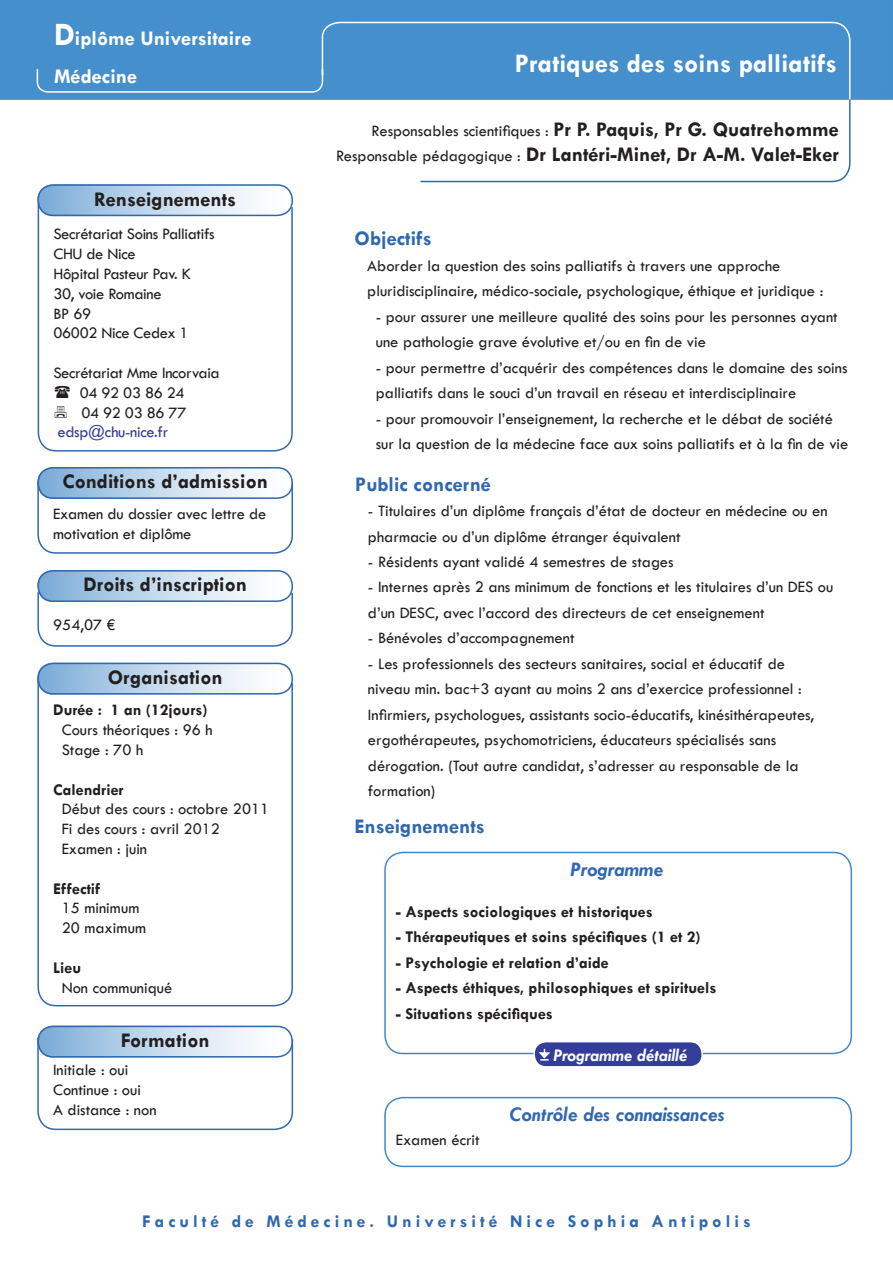
<style>
.page{position:relative;width:893px;height:1263px;background:#fff}
.page>*{position:absolute;margin:0;border:0;box-sizing:border-box;transform-origin:0 0}
.t1{font:700 27px "Tw Cen";color:#fff}
.t2{font:700 21px "Tw Cen";color:#231f20}
.t3{font:700 21px "Tw Cen";color:#3068b0}
.t4{font:italic 700 21px "Tw Cen";color:#3068b0}
.t5{font:700 21px "Tw Cen";color:#fff}
.t6{font:700 18px "Tw Cen";letter-spacing:.22em;color:#3068b0}
.t7{font:italic 700 18px "Tw Cen";letter-spacing:-.005em;color:#fff}
.t8{font:16.5px/25.5px "Tw Cen";color:#231f20}
.t9{font:700 16.5px "Tw Cen";color:#231f20}
.t10{font:16.5px/19.8px "Tw Cen";letter-spacing:-.02em;color:#231f20}
.t11{font:16.5px "Tw Cen";letter-spacing:-.02em;color:#343d98}
.s1{font-size:33px}
.s2{font-weight:700;font-size:21px}
.s3{font-weight:400;font-size:16.5px}
</style>
<div class="page">
<div style="left:1px;top:0;width:892px;height:100px;background:#458fcc"></div>
<svg style="left:36px;top:21px;width:815px;height:162px"></svg>
<div style="left:384px;top:1097px;width:468px;height:70px;border:2px solid #4288c7;border-radius:18px"></div>
<div style="left:384px;top:852px;width:468px;height:202px;border:2px solid #4288c7;border-radius:18px"></div>
<div style="left:38px;top:468px;width:254px;height:30px;background:linear-gradient(to right,#7fafd9,#fff);border-radius:15px"></div>
<div style="left:37px;top:467px;width:256px;height:32px;border:2px solid #3068b0;border-radius:15px"></div>
<svg style="left:37px;top:1036px;width:257px;height:95px"></svg>
<div style="left:38px;top:663px;width:254px;height:31px;background:linear-gradient(to right,#7fafd9,#fff);border-radius:15px"></div>
<div style="left:37px;top:663px;width:256px;height:31px;border:2px solid #3068b0;border-radius:15px"></div>
<svg style="left:37px;top:676px;width:256px;height:331px"></svg>
<svg style="left:37px;top:480px;width:256px;height:74px"></svg>
<div style="left:38px;top:1026px;width:254px;height:31px;background:linear-gradient(to right,#7fafd9,#fff);border-radius:15px"></div>
<div style="left:37px;top:1026px;width:256px;height:31px;border:2px solid #3068b0;border-radius:15px"></div>
<div style="left:38px;top:571px;width:254px;height:30px;background:linear-gradient(to right,#7fafd9,#fff);border-radius:15px"></div>
<div style="left:37px;top:570px;width:256px;height:32px;border:2px solid #3068b0;border-radius:15px"></div>
<svg style="left:37px;top:591px;width:256px;height:56px"></svg>
<div style="left:38px;top:185px;width:254px;height:30px;background:linear-gradient(to right,#7fafd9,#fff);border-radius:15px"></div>
<div style="left:37px;top:184px;width:256px;height:32px;border:2px solid #3068b0;border-radius:15px"></div>
<svg style="left:37px;top:202px;width:256px;height:250px"></svg>
<div style="left:534px;top:1042px;width:168px;height:25px;background:#343d98;border-radius:12px"></div>
<div style="left:533px;top:1041px;width:170px;height:26px;border:2px solid #fff;border-radius:12px"></div>
<svg style="left:539px;top:1049px;width:11px;height:11px"></svg>
<svg style="left:55px;top:385px;width:15px;height:13px"></svg>
<svg style="left:55px;top:405px;width:12px;height:12px"></svg>
<p class="t5" style="left:54px;top:26px;width:199px"><span class="s1">D</span>iplôme Universitaire</p>
<p class="t5" style="left:54px;top:64px;width:85px">Médecine</p>
<p class="t2" style="left:94px;top:187px;width:143px">Renseignements</p>
<p class="t10" style="left:53px;top:224px;width:163px">Secrétariat Soins Palliatifs<br>CHU de Nice<br>Hôpital Pasteur Pav. K<br>30, voie Romaine<br>BP 69<br>06002 Nice Cedex 1</p>
<p class="t10" style="left:53px;top:363px;width:168px;text-align:center">Secrétariat Mme Incorvaia<br>04 92 03 86 24<br>04 92 03 86 77</p>
<p class="t11" style="left:58px;top:422px;width:112px">edsp@chu-nice.fr</p>
<p class="t2" style="left:62px;top:468px;width:207px">Conditions d’admission</p>
<p class="t8" style="left:53px;top:504px;width:215px;line-height:19.8px">Examen du dossier avec lettre de motivation et diplôme</p>
<p class="t2" style="left:83px;top:572px;width:165px">Droits d’inscription</p>
<p class="t8" style="left:53px;top:612px;width:64px">954,07 €</p>
<p class="t2" style="left:108px;top:664px;width:117px">Organisation</p>
<p class="t9" style="left:53px;top:700px;width:156px">Durée : 1 an (12jours)</p>
<p class="t8" style="left:62px;top:720px;width:153px;line-height:19.8px">Cours théoriques : 96 h<br>Stage : 70 h</p>
<p class="t9" style="left:53px;top:779px;width:72px">Calendrier</p>
<p class="t8" style="left:62px;top:799px;width:209px;line-height:19.8px">Début des cours : octobre 2011<br>Fi des cours : avril 2012<br>Examen : juin</p>
<p class="t9" style="left:53px;top:878px;width:49px">Effectif</p>
<p class="t8" style="left:62px;top:898px;width:86px;line-height:19.8px">15 minimum<br>20 maximum</p>
<p class="t9" style="left:53px;top:958px;width:30px">Lieu</p>
<p class="t8" style="left:62px;top:974px;width:112px">Non communiqué</p>
<p class="t2" style="left:121px;top:1027px;width:90px">Formation</p>
<p class="t8" style="left:53px;top:1060px;width:105px;line-height:19.8px">Initiale : oui<br>Continue : oui<br>A distance : non</p>
<h1 class="t1" style="left:515px;top:48px;width:324px">Pratiques des soins palliatifs</h1>
<p class="t8" style="left:372px;top:118px;width:469px">Responsables scientifiques : <span class="s2">Pr P. Paquis, Pr G. Quatrehomme</span></p>
<p class="t2" style="left:336px;top:142px;width:504px"><span class="s3">Responsable pédagogique :</span> Dr Lantéri-Minet, Dr A-M. Valet-Eker</p>
<p class="t3" style="left:355px;top:226px;width:79px">Objectifs</p>
<p class="t8" style="left:367px;top:253px;width:457px">Aborder la question des soins palliatifs à travers une approche pluridisciplinaire, médico-sociale, psychologique, éthique et juridique :</p>
<p class="t8" style="left:376px;top:304px;width:463px">- pour assurer une meilleure qualité des soins pour les personnes ayant une pathologie grave évolutive et/ou en fin de vie</p>
<p class="t8" style="left:376px;top:355px;width:473px">- pour permettre d’acquérir des compétences dans le domaine des soins palliatifs dans le souci d’un travail en réseau et interdisciplinaire</p>
<p class="t8" style="left:376px;top:406px;width:474px">- pour promouvoir l’enseignement, la recherche et le débat de société sur la question de la médecine face aux soins palliatifs et à la fin de vie</p>
<p class="t3" style="left:355px;top:471px;width:137px">Public concerné</p>
<p class="t8" style="left:368px;top:498px;width:461px">- Titulaires d’un diplôme français d’état de docteur en médecine ou en pharmacie ou d’un diplôme étranger équivalent</p>
<p class="t8" style="left:368px;top:549px;width:307px">- Résidents ayant validé 4 semestres de stages</p>
<p class="t8" style="left:368px;top:574px;width:467px">- Internes après 2 ans minimum de fonctions et les titulaires d’un DES ou d’un DESC, avec l’accord des directeurs de cet enseignement</p>
<p class="t8" style="left:368px;top:625px;width:208px">- Bénévoles d’accompagnement</p>
<p class="t8" style="left:368px;top:651px;width:448px">- Les professionnels des secteurs sanitaires, social et éducatif de niveau min. bac+3 ayant au moins 2 ans d’exercice professionnel :<br>Infirmiers, psychologues, assistants socio-éducatifs, kinésithérapeutes, ergothérapeutes, psychomotriciens, éducateurs spécialisés sans dérogation. (Tout autre candidat, s’adresser au responsable de la formation)</p>
<p class="t3" style="left:355px;top:814px;width:132px">Enseignements</p>
<p class="t4" style="left:571px;top:857px;width:94px">Programme</p>
<p class="t9" style="left:396px;top:901px;width:259px">- Aspects sociologiques et historiques</p>
<p class="t9" style="left:396px;top:927px;width:306px">- Thérapeutiques et soins spécifiques (1 et 2)</p>
<p class="t9" style="left:396px;top:952px;width:214px">- Psychologie et relation d’aide</p>
<p class="t9" style="left:396px;top:978px;width:322px">- Aspects éthiques, philosophiques et spirituels</p>
<p class="t9" style="left:396px;top:1003px;width:159px">- Situations spécifiques</p>
<p class="t7" style="left:554px;top:1044px;width:135px">Programme détaillé</p>
<p class="t8" style="left:396px;top:1127px;width:85px">Examen écrit</p>
<p class="t4" style="left:510px;top:1102px;width:216px">Contrôle des connaissances</p>
<p class="t6" style="left:142px;top:1210px;width:610px">Faculté de Médecine. Université Nice Sophia Antipolis</p>
</div>
